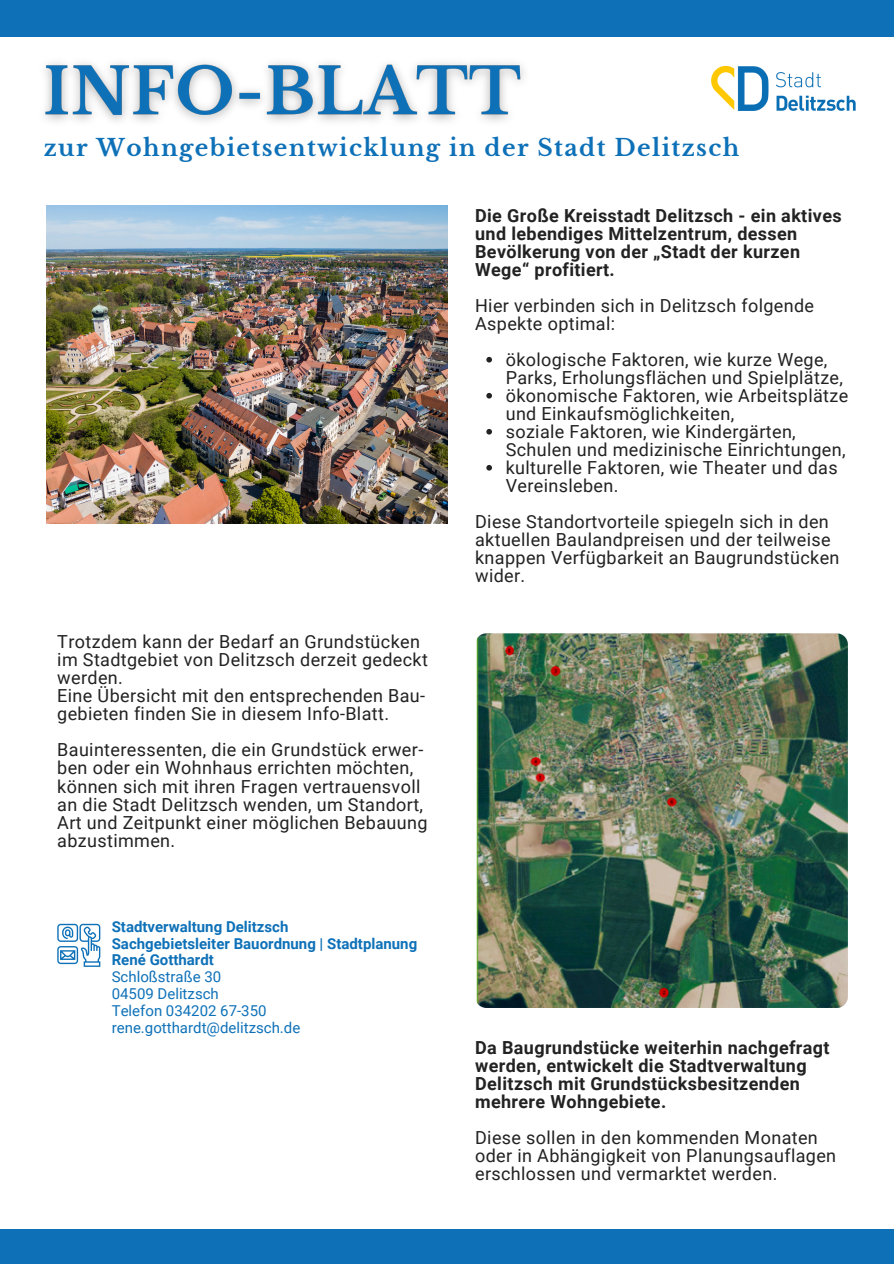
<style>
.page{position:relative;width:894px;height:1264px;background:#fff}
.page>*{position:absolute;margin:0;border:0;box-sizing:border-box;transform-origin:0 0}
.t1{font:700 23.1px "Libre Baskerville";letter-spacing:.06em;color:#0e71b8}
.t2{font:18px/18px "Roboto";letter-spacing:.02em;color:#222}
.t3{font:700 18px/18px "Roboto";letter-spacing:.02em;color:#222}
.t4{font:700 15px "Roboto";color:#0e71b8}
.t5{font:15px "Roboto";color:#0e71b8}
</style>
<div class="page">
<div style="left:0;top:1229px;width:893px;height:34px;background:#0e71b8"></div>
<div style="left:0;top:0;width:893px;height:37px;background:#0e71b8"></div>
<img style="left:46px;top:205px;width:401px;height:319px">
<svg style="left:57px;top:923px;width:43px;height:43px"></svg>
<svg style="left:486px;top:357px;width:6px;height:5px"></svg>
<svg style="left:486px;top:393px;width:6px;height:5px"></svg>
<svg style="left:486px;top:429px;width:6px;height:5px"></svg>
<svg style="left:486px;top:465px;width:6px;height:5px"></svg>
<img style="left:475px;top:633px;width:372px;height:374px;border-radius:11px">
<img style="left:711px;top:65px;width:145px;height:46px">
<img style="left:45px;top:62px;width:479px;height:60px">
<p class="t1" style="left:44px;top:133px;width:697px">zur Wohngebietsentwicklung in der Stadt Delitzsch</p>
<p class="t2" style="left:57px;top:633px;width:372px">Trotzdem kann der Bedarf an Grundstücken im Stadtgebiet von Delitzsch derzeit gedeckt werden.<br>Eine Übersicht mit den entsprechenden Bau&shy;gebieten finden Sie in diesem Info-Blatt.</p>
<p class="t2" style="left:57px;top:741px;width:371px">Bauinteressenten, die ein Grundstück erwer&shy;ben oder ein Wohnhaus errichten möchten, können sich mit ihren Fragen vertrauensvoll an die Stadt Delitzsch wenden, um Standort, Art und Zeitpunkt einer möglichen Bebauung abzustimmen.</p>
<p class="t4" style="left:112px;top:917px;width:178px">Stadtverwaltung Delitzsch</p>
<p class="t4" style="left:112px;top:934px;width:307px">Sachgebietsleiter Bauordnung | Stadtplanung</p>
<p class="t4" style="left:112px;top:951px;width:104px">René Gotthardt</p>
<p class="t5" style="left:112px;top:968px;width:111px">Schloßstraße 30</p>
<p class="t5" style="left:112px;top:985px;width:109px">04509 Delitzsch</p>
<p class="t5" style="left:112px;top:1002px;width:156px">Telefon 034202 67-350</p>
<p class="t5" style="left:112px;top:1019px;width:190px">rene.gotthardt@delitzsch.de</p>
<p class="t3" style="left:475px;top:207px;width:368px">Die Große Kreisstadt Delitzsch - ein aktives und lebendiges Mittelzentrum, dessen Bevölkerung von der „Stadt der kurzen Wege“ profitiert.</p>
<h2 class="t2" style="left:475px;top:297px;width:340px">Hier verbinden sich in Delitzsch folgende<br>Aspekte optimal:</h2>
<p class="t2" style="left:505px;top:351px;width:339px">ökologische Faktoren, wie kurze Wege,<br>Parks, Erholungsflächen und Spielplätze,</p>
<p class="t2" style="left:505px;top:387px;width:344px">ökonomische Faktoren, wie Arbeitsplätze und Einkaufsmöglichkeiten,</p>
<h3 class="t2" style="left:505px;top:423px;width:341px">soziale Faktoren, wie Kindergärten,<br>Schulen und medizinische Einrichtungen,</h3>
<h4 class="t2" style="left:505px;top:459px;width:333px">kulturelle Faktoren, wie Theater und das<br>Vereinsleben.</h4>
<p class="t2" style="left:475px;top:513px;width:366px">Diese Standortvorteile spiegeln sich in den aktuellen Baulandpreisen und der teilweise knappen Verfügbarkeit an Baugrundstücken wider.</p>
<h4 class="t3" style="left:475px;top:1039px;width:356px">Da Baugrundstücke weiterhin nachgefragt werden, entwickelt die Stadtverwaltung Delitzsch mit Grundstücksbesitzenden mehrere Wohngebiete.</h4>
<h4 class="t2" style="left:475px;top:1129px;width:362px">Diese sollen in den kommenden Monaten oder in Abhängigkeit von Planungsauflagen erschlossen und vermarktet werden.</h4>
</div>
